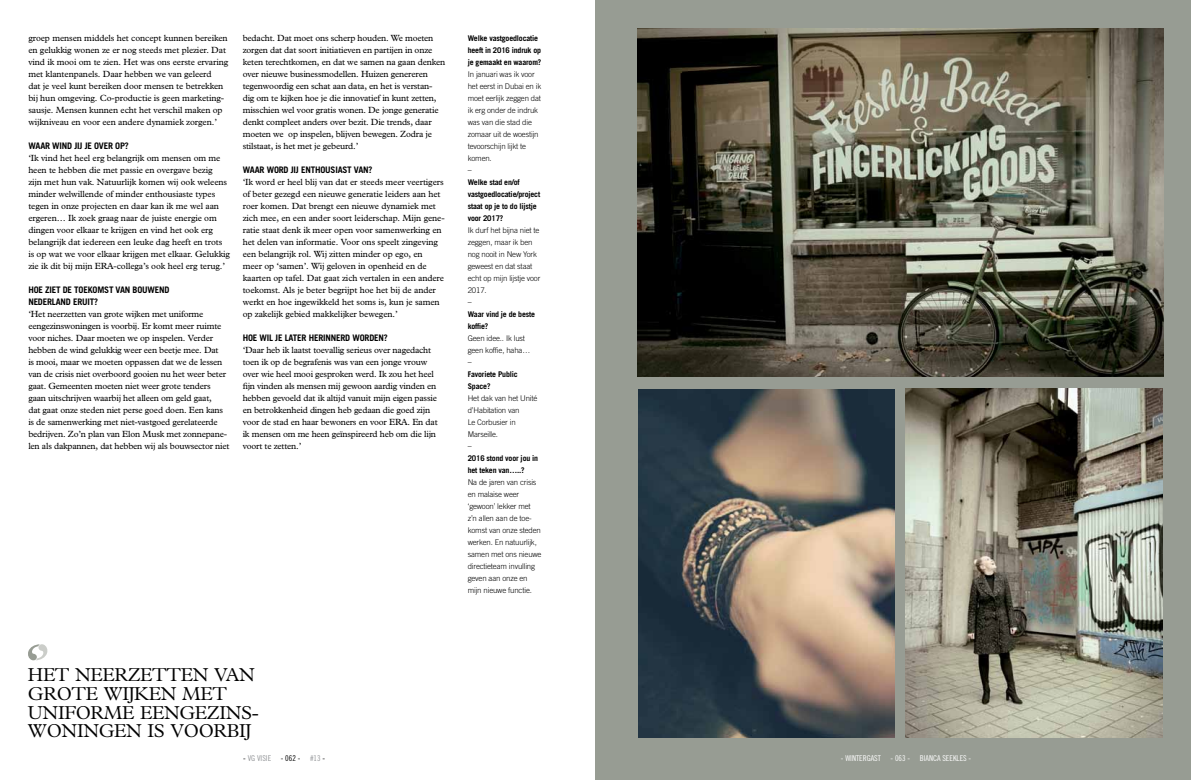
<style>
.page{position:relative;width:1191px;height:780px;background:#fff}
.page>*{position:absolute;margin:0;border:0;box-sizing:border-box;transform-origin:0 0}
.t1{font:300 18.8px/18.8px "M Plantin";letter-spacing:-.02em;color:#000}
.t2{font:9px/12px "M Plantin";letter-spacing:-.02em;color:#000}
.t3{font:700 9px/12px "Trade Gothic";letter-spacing:-.02em;color:#000}
.t4{font:8px "Trade Gothic Cond Eighteen";color:#fff}
.t5{font:8px "Trade Gothic Cond Eighteen";color:#000}
.t6{font:8px "Trade Gothic Cond Eighteen";color:#939598}
.t7{font:300 7.8px/12px "Trade Gothic";letter-spacing:-.02em;color:#000}
.t8{font:700 7.8px/12px "Trade Gothic";letter-spacing:-.02em;color:#000}
.s1{color:#000}
.s2{color:#939598}
</style>
<div class="page">
<div style="left:595px;top:0;width:596px;height:780px;background:#979c93"></div>
<img style="left:638px;top:389px;width:256px;height:348px">
<img style="left:637px;top:28px;width:526px;height:349px">
<img style="left:906px;top:388px;width:256px;height:349px">
<svg style="left:28px;top:644px;width:20px;height:16px"></svg>
<p class="t2" style="left:28px;top:32px;width:201px">groep mensen middels het concept kunnen bereiken en gelukkig wonen ze er nog steeds met plezier. Dat vind ik mooi om te zien. Het was ons eerste ervaring met klantenpanels. Daar hebben we van geleerd<br>dat je veel kunt bereiken door mensen te betrekken bij hun omgeving. Co-productie is geen marketing&shy;sausje. Mensen kunnen echt het verschil maken op wijkniveau en voor een andere dynamiek zorgen.’</p>
<p class="t3" style="left:28px;top:140px;width:102px">Waar wind jij je over op?</p>
<p class="t2" style="left:28px;top:152px;width:203px">‘Ik vind het heel erg belangrijk om mensen om me heen te hebben die met passie en overgave bezig<br>zijn met hun vak. Natuurlijk komen wij ook weleens minder welwillende of minder enthousiaste types tegen in onze projecten en daar kan ik me wel aan ergeren… Ik zoek graag naar de juiste energie om dingen voor elkaar te krijgen en vind het ook erg belangrijk dat iedereen een leuke dag heeft en trots is op wat we voor elkaar krijgen met elkaar. Gelukkig zie ik dit bij mijn ERA-collega’s ook heel erg terug.’</p>
<p class="t3" style="left:28px;top:284px;width:143px">Hoe ziet de toekomst van bouwend<br>Nederland eruit?</p>
<p class="t2" style="left:28px;top:308px;width:203px">‘Het neerzetten van grote wijken met uniforme eengezinswoningen is voorbij. Er komt meer ruimte voor niches. Daar moeten we op inspelen. Verder hebben de wind gelukkig weer een beetje mee. Dat<br>is mooi, maar we moeten oppassen dat we de lessen van de crisis niet overboord gooien nu het weer beter gaat. Gemeenten moeten niet weer grote tenders gaan uitschrijven waarbij het alleen om geld gaat,<br>dat gaat onze steden niet perse goed doen. Een kans is de samenwerking met niet-vastgoed gerelateerde bedrijven. Zo’n plan van Elon Musk met zonnepane&shy;len als dakpannen, dat hebben wij als bouwsector niet</p>
<p class="t2" style="left:243px;top:32px;width:204px">bedacht. Dat moet ons scherp houden. We moeten zorgen dat dat soort initiatieven en partijen in onze keten terechtkomen, en dat we samen na gaan denken over nieuwe businessmodellen. Huizen genereren tegenwoordig een schat aan data, en het is verstan&shy;dig om te kijken hoe je die innovatief in kunt zetten, misschien wel voor gratis wonen. De jonge generatie denkt compleet anders over bezit. Die trends, daar moeten we op inspelen, blijven bewegen. Zodra je stilstaat, is het met je gebeurd.’</p>
<p class="t3" style="left:243px;top:164px;width:131px">Waar word jij enthousiast van?</p>
<p class="t2" style="left:243px;top:176px;width:203px">‘Ik word er heel blij van dat er steeds meer veertigers of beter gezegd een nieuwe generatie leiders aan het roer komen. Dat brengt een nieuwe dynamiek met zich mee, en een ander soort leiderschap. Mijn gene&shy;ratie staat denk ik meer open voor samenwerking en het delen van informatie. Voor ons speelt zingeving een belangrijk rol. Wij zitten minder op ego, en<br>meer op ‘samen’. Wij geloven in openheid en de kaarten op tafel. Dat gaat zich vertalen in een andere toekomst. Als je beter begrijpt hoe het bij de ander werkt en hoe ingewikkeld het soms is, kun je samen op zakelijk gebied makkelijker bewegen.’</p>
<p class="t3" style="left:243px;top:332px;width:147px">Hoe wil je later herinnerd worden?</p>
<p class="t2" style="left:243px;top:344px;width:196px">‘Daar heb ik laatst toevallig serieus over nagedacht toen ik op de begrafenis was van een jonge vrouw over wie heel mooi gesproken werd. Ik zou het heel fijn vinden als mensen mij gewoon aardig vinden en hebben gevoeld dat ik altijd vanuit mijn eigen passie en betrokkenheid dingen heb gedaan die goed zijn voor de stad en haar bewoners en voor ERA. En dat ik mensen om me heen geïnspireerd heb om die lijn voort te zetten.’</p>
<p class="t8" style="left:468px;top:32px;width:75px">Welke vastgoedlocatie heeft in 2016 indruk op je gemaakt en waarom?</p>
<p class="t7" style="left:468px;top:68px;width:75px">In januari was ik voor het eerst in Dubai en ik moet eerlijk zeggen dat ik erg onder de indruk was van die stad die zomaar uit de woestijn tevoorschijn lijkt te komen.</p>
<p class="t7" style="left:468px;top:161px;width:5px">_</p>
<p class="t8" style="left:468px;top:176px;width:74px">Welke stad en/of vastgoedlocatie/project staat op je to do lijstje voor 2017?</p>
<p class="t7" style="left:468px;top:224px;width:74px">Ik durf het bijna niet te zeggen, maar ik ben nog nooit in New York geweest en dat staat echt op mijn lijstje voor<br>2017.</p>
<p class="t7" style="left:468px;top:293px;width:5px">_</p>
<p class="t8" style="left:468px;top:308px;width:69px">Waar vind je de beste koffie?</p>
<p class="t7" style="left:468px;top:332px;width:64px">Geen idee.. Ik lust geen koffie, haha…</p>
<p class="t7" style="left:468px;top:353px;width:5px">_</p>
<p class="t8" style="left:468px;top:368px;width:51px">Favoriete Public<br>Space?</p>
<p class="t7" style="left:468px;top:392px;width:71px">Het dak van het Unité d’Habitation van<br>Le Corbusier in<br>Marseille.</p>
<p class="t7" style="left:468px;top:437px;width:5px">_</p>
<p class="t8" style="left:468px;top:452px;width:72px">2016 stond voor jou in het teken van…..?</p>
<p class="t7" style="left:468px;top:476px;width:75px">Na de jaren van crisis en malaise weer ‘gewoon’ lekker met z’n allen aan de toe&shy;komst van onze steden werken. En natuurlijk, samen met ons nieuwe directieteam invulling geven aan onze en mijn nieuwe functie.</p>
<h1 class="t1" style="left:28px;top:665px;width:232px">HET NEERZETTEN VAN<br>GROTE WIJKEN MET<br>UNIFORME EENGEZINS-<br>WONINGEN IS VOORBIJ</h1>
<p class="t6" style="left:243px;top:753px;width:18px"><span class="s1">-</span> VG VISIE</p>
<p class="t5" style="left:281px;top:753px;width:46px">- 062 - <span class="s2">#13</span> -</p>
<p class="t4" style="left:841px;top:753px;width:132px">- WINTERGAST - 063 - BIANCA SEEKLES -</p>
</div>
